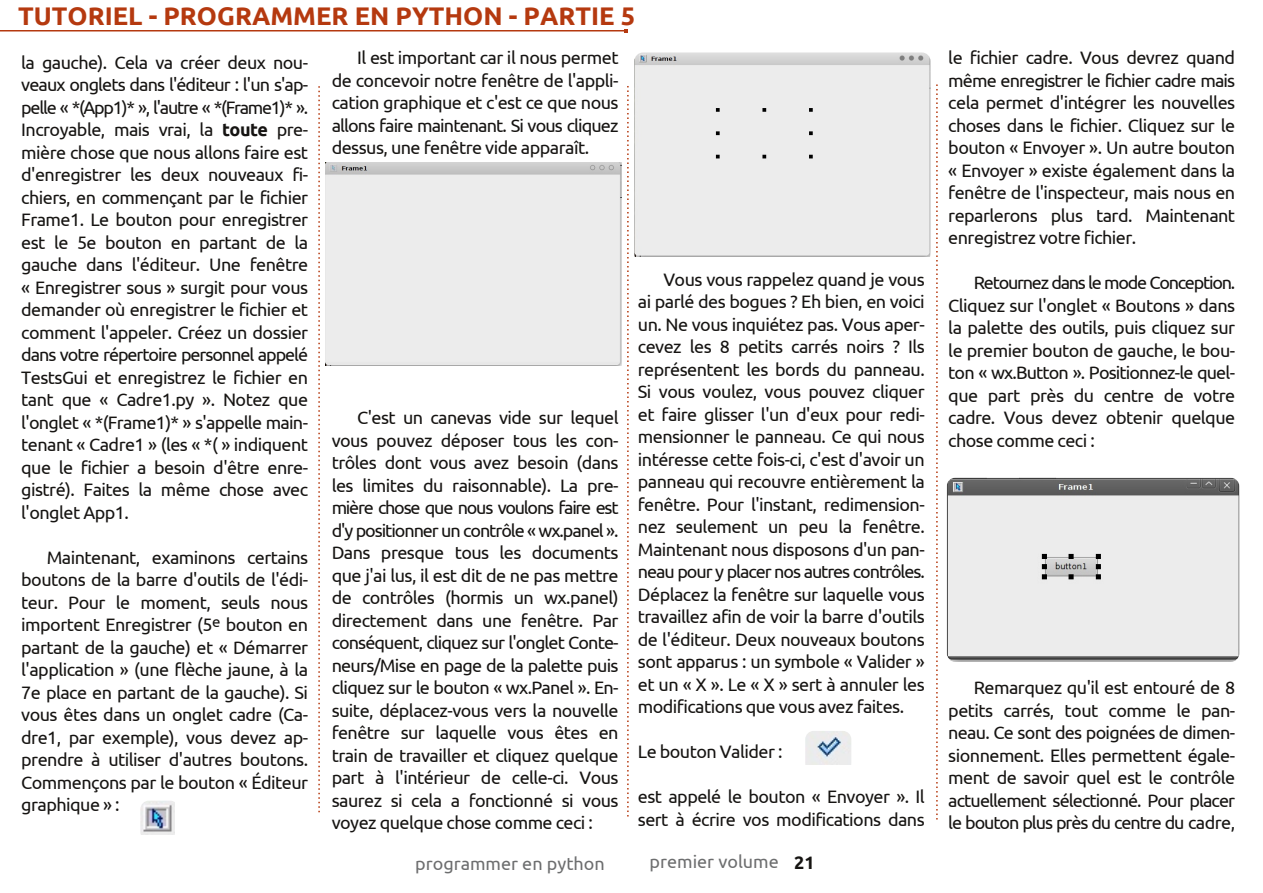
<style>
.page{position:relative;width:1263px;height:893px;background:#fff}
.page>*{position:absolute;margin:0;border:0;box-sizing:border-box;transform-origin:0 0}
.t1{font:700 25.5px "Ubuntu";color:#b5390f}
.t2{font:18px/22.5px "Ubuntu";letter-spacing:-.03em;color:#161412;text-align:justify}
.t3{font:18px "Ubuntu";color:#6d6e6f}
.t4{font:700 18px "Ubuntu";color:#161412}
.s1{font-weight:700}
</style>
<div class="page">
<svg style="left:318px;top:86px;width:2px;height:726px"></svg>
<svg style="left:627px;top:86px;width:2px;height:730px"></svg>
<svg style="left:936px;top:84px;width:2px;height:735px"></svg>
<hr style="left:0;top:30px;width:625px;height:1px;background:#b5390f">
<img style="left:140px;top:801px;width:34px;height:34px">
<img style="left:326px;top:162px;width:296px;height:203px">
<img style="left:634px;top:52px;width:296px;height:204px">
<img style="left:805px;top:731px;width:46px;height:33px">
<img style="left:947px;top:478px;width:292px;height:184px;border-radius:9px">
<h1 class="t1" style="left:18px;top:1px;width:618px">TUTORIEL - PROGRAMMER EN PYTHON - PARTIE 5</h1>
<p class="t2" style="left:21px;top:51px;width:288px">la gauche). Cela va créer deux nou&shy;veaux onglets dans l'éditeur : l'un s'ap&shy;pelle « *(App1)* », l'autre « *(Frame1)* ».<br>Incroyable, mais vrai, la <span class="s1">toute</span> pre&shy;mière chose que nous allons faire est d'enregistrer les deux nouveaux fi&shy;chiers, en commençant par le fichier Frame1. Le bouton pour enregistrer est le 5e bouton en partant de la gauche dans l'éditeur. Une fenêtre « Enregistrer sous » surgit pour vous demander où enregistrer le fichier et comment l'appeler. Créez un dossier dans votre répertoire personnel appelé TestsGui et enregistrez le fichier en tant que « Cadre1.py ». Notez que l'onglet « *(Frame1)* » s'appelle main&shy;tenant « Cadre1 » (les « *( » indiquent que le fichier a besoin d'être enre&shy;gistré). Faites la même chose avec l'onglet App1.</p>
<p class="t2" style="left:21px;top:546px;width:288px;text-indent:26px">Maintenant, examinons certains boutons de la barre d'outils de l'édi&shy;teur. Pour le moment, seuls nous importent Enregistrer (5<sup>e</sup> bouton en partant de la gauche) et « Démarrer l'application » (une flèche jaune, à la 7e place en partant de la gauche). Si vous êtes dans un onglet cadre (Ca&shy;dre1, par exemple), vous devez ap&shy;prendre à utiliser d'autres boutons.<br>Commençons par le bouton « Éditeur graphique » :</p>
<p class="t2" style="left:332px;top:46px;width:288px;text-indent:26px">Il est important car il nous permet de concevoir notre fenêtre de l'appli&shy;cation graphique et c'est ce que nous allons faire maintenant. Si vous cliquez dessus, une fenêtre vide apparaît.</p>
<p class="t2" style="left:332px;top:406px;width:288px;text-indent:26px">C'est un canevas vide sur lequel vous pouvez déposer tous les con&shy;trôles dont vous avez besoin (dans les limites du raisonnable). La pre&shy;mière chose que nous voulons faire est d'y positionner un contrôle « wx.panel ».<br>Dans presque tous les documents que j'ai lus, il est dit de ne pas mettre de contrôles (hormis un wx.panel) directement dans une fenêtre. Par conséquent, cliquez sur l'onglet Conte&shy;neurs/Mise en page de la palette puis cliquez sur le bouton « wx.Panel ». En&shy;suite, déplacez-vous vers la nouvelle fenêtre sur laquelle vous êtes en train de travailler et cliquez quelque part à l'intérieur de celle-ci. Vous saurez si cela a fonctionné si vous voyez quelque chose comme ceci :</p>
<p class="t2" style="left:638px;top:268px;width:288px;text-indent:26px">Vous vous rappelez quand je vous ai parlé des bogues ? Eh bien, en voici un. Ne vous inquiétez pas. Vous aper&shy;cevez les 8 petits carrés noirs ? Ils représentent les bords du panneau.<br>Si vous voulez, vous pouvez cliquer et faire glisser l'un d'eux pour redi&shy;mensionner le panneau. Ce qui nous intéresse cette fois-ci, c'est d'avoir un panneau qui recouvre entièrement la fenêtre. Pour l'instant, redimension&shy;nez seulement un peu la fenêtre.<br>Maintenant nous disposons d'un pan&shy;neau pour y placer nos autres contrôles.<br>Déplacez la fenêtre sur laquelle vous travaillez afin de voir la barre d'outils de l'éditeur. Deux nouveaux boutons sont apparus : un symbole « Valider » et un « X ». Le « X » sert à annuler les modifications que vous avez faites.</p>
<p class="t2" style="left:638px;top:740px;width:146px">Le bouton Valider :</p>
<p class="t2" style="left:638px;top:785px;width:288px">est appelé le bouton « Envoyer ». Il sert à écrire vos modifications dans</p>
<p class="t3" style="left:415px;top:853px;width:191px">programmer en python</p>
<p class="t3" style="left:649px;top:851px;width:131px">premier volume</p>
<p class="t4" style="left:794px;top:853px;width:22px">21</p>
<p class="t2" style="left:948px;top:46px;width:288px">le fichier cadre. Vous devrez quand même enregistrer le fichier cadre mais cela permet d'intégrer les nouvelles choses dans le fichier. Cliquez sur le bouton « Envoyer ». Un autre bouton « Envoyer » existe également dans la fenêtre de l'inspecteur, mais nous en reparlerons plus tard. Maintenant enregistrez votre fichier.</p>
<p class="t2" style="left:948px;top:271px;width:288px;text-indent:26px">Retournez dans le mode Conception.<br>Cliquez sur l'onglet « Boutons » dans la palette des outils, puis cliquez sur le premier bouton de gauche, le bou&shy;ton « wx.Button ». Positionnez-le quel&shy;que part près du centre de votre cadre. Vous devez obtenir quelque chose comme ceci :</p>
<p class="t2" style="left:948px;top:676px;width:288px;text-indent:26px">Remarquez qu'il est entouré de 8 petits carrés, tout comme le pan&shy;neau. Ce sont des poignées de dimen&shy;sionnement. Elles permettent égale&shy;ment de savoir quel est le contrôle actuellement sélectionné. Pour placer le bouton plus près du centre du cadre,</p>
</div>
